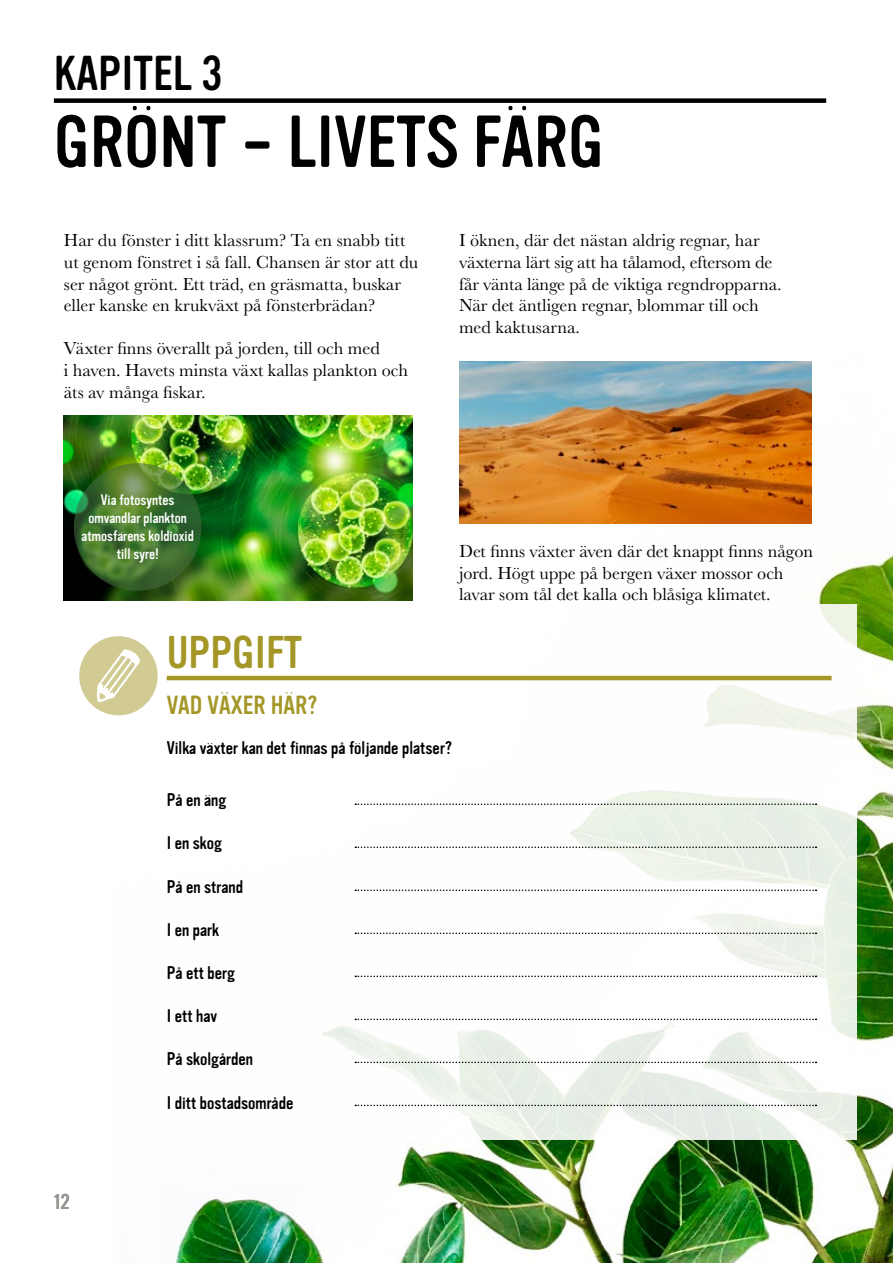
<style>
.page{position:relative;width:893px;height:1263px;background:#fff}
.page>*{position:absolute;margin:0;border:0;box-sizing:border-box;transform-origin:0 0}
.t1{font:72px "Vinyl OT";color:#000}
.t2{font:48px "Vinyl OT";color:#000}
.t3{font:45px "Vinyl OT";color:#a49728}
.t4{font:25.8px "Vinyl OT";color:#a49728}
.t5{font:21px "Vinyl OT";color:#959490}
.t6{font:18px/21.6px "Baskerville URW";color:#000}
.t7{font:18px "Vinyl OT";color:#000}
.t8{font:15px/18px "Vinyl OT";color:#fff;text-align:center}
</style>
<div class="page">
<img style="left:113px;top:361px;width:780px;height:902px">
<img style="left:64px;top:416px;width:349px;height:185px">
<svg style="left:79px;top:604px;width:778px;height:535px"></svg>
<div style="left:54px;top:98px;width:772px;height:5px;background:#000"></div>
<svg style="left:355px;top:803px;width:461px;height:2px"></svg>
<svg style="left:355px;top:846px;width:461px;height:2px"></svg>
<svg style="left:355px;top:889px;width:461px;height:2px"></svg>
<svg style="left:355px;top:932px;width:461px;height:2px"></svg>
<svg style="left:355px;top:975px;width:461px;height:2px"></svg>
<svg style="left:355px;top:1018px;width:461px;height:2px"></svg>
<svg style="left:355px;top:1062px;width:461px;height:1px"></svg>
<svg style="left:355px;top:1105px;width:461px;height:1px"></svg>
<div style="left:79px;top:636px;width:79px;height:79px;background:#d1cb93;border-radius:50%"></div>
<svg style="left:97px;top:649px;width:43px;height:53px"></svg>
<hr style="left:167px;top:676px;width:664px;height:4px;background:#a49728">
<svg style="left:74px;top:463px;width:127px;height:128px;background:#467531"></svg>
<img style="left:459px;top:362px;width:352px;height:161px">
<img style="left:161px;top:1185px;width:194px;height:78px">
<h2 class="t2" style="left:54px;top:47px;width:170px">KAPITEL 3</h2>
<h1 class="t1" style="left:54px;top:103px;width:552px">GRÖNT – LIVETS FÄRG</h1>
<p class="t6" style="left:64px;top:229px;width:356px">Har du fönster i ditt klassrum? Ta en snabb titt ut genom fönstret i så fall. Chansen är stor att du ser något grönt. Ett träd, en gräsmatta, buskar eller kanske en krukväxt på fönsterbrädan?</p>
<p class="t6" style="left:64px;top:337px;width:346px">Växter finns överallt på jorden, till och med<br>i haven. Havets minsta växt kallas plankton och äts av många fiskar.</p>
<p class="t8" style="left:81px;top:491px;width:114px">Via fotosyntes omvandlar plankton atmosfärens koldioxid till syre!</p>
<h3 class="t3" style="left:167px;top:628px;width:137px">UPPGIFT</h3>
<h3 class="t4" style="left:167px;top:690px;width:152px">VAD VÄXER HÄR?</h3>
<p class="t6" style="left:459px;top:229px;width:324px">I öknen, där det nästan aldrig regnar, har växterna lärt sig att ha tålamod, eftersom de får vänta länge på de viktiga regndropparna.<br>När det äntligen regnar, blommar till och med kaktusarna.</p>
<p class="t6" style="left:459px;top:540px;width:355px">Det finns växter även där det knappt finns någon jord. Högt uppe på bergen växer mossor och lavar som tål det kalla och blåsiga klimatet.</p>
<p class="t7" style="left:167px;top:738px;width:287px">Vilka växter kan det finnas på följande platser?</p>
<p class="t5" style="left:54px;top:1190px;width:17px">12</p>
<p class="t7" style="left:167px;top:790px;width:61px">På en äng</p>
<p class="t7" style="left:167px;top:833px;width:57px">I en skog</p>
<p class="t7" style="left:167px;top:876px;width:78px">På en strand</p>
<p class="t7" style="left:167px;top:919px;width:54px">I en park</p>
<p class="t7" style="left:167px;top:963px;width:70px">På ett berg</p>
<p class="t7" style="left:167px;top:1006px;width:52px">I ett hav</p>
<p class="t7" style="left:167px;top:1049px;width:88px">På skolgården</p>
<p class="t7" style="left:167px;top:1092px;width:128px">I ditt bostadsområde</p>
</div>
